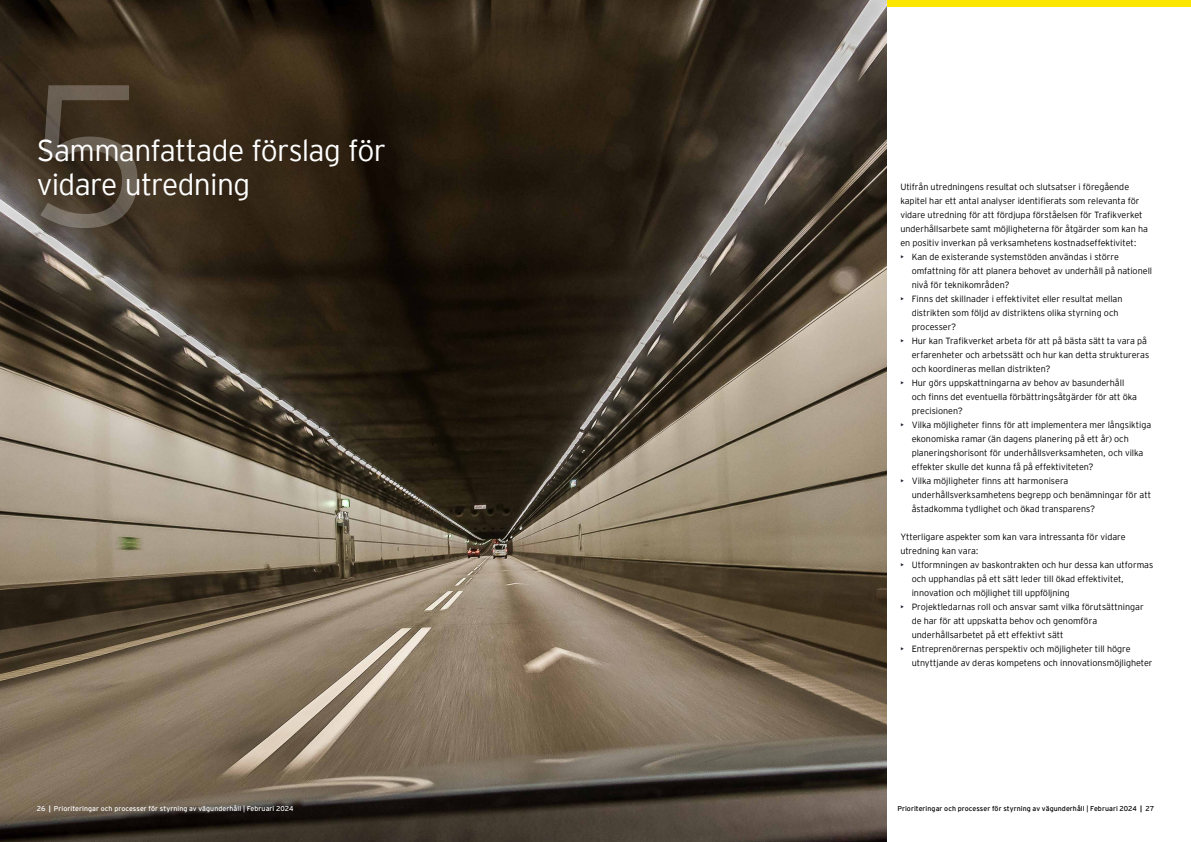
<style>
.page{position:relative;width:1191px;height:842px;background:#fff}
.page>*{position:absolute;margin:0;border:0;box-sizing:border-box;transform-origin:0 0}
.t1{font:300 200.7px "EY Interstate";color:#fff}
.t2{font:300 30px/34px "EY Interstate";letter-spacing:-.025em;color:#fff}
.t3{font:300 9px/14px "EY Interstate";color:#000}
.t4{font:7px "EY Interstate";letter-spacing:.01em;color:#000}
.t5{font:7px "EY Interstate";letter-spacing:.01em;color:#fff}
.s1{font-weight:700}
.s2{color:#181d29}
</style>
<div class="page">
<div style="left:0;top:0;width:1191px;height:6px;background:#ffe600"></div>
<img style="left:0;top:0;width:886px;height:842px">
<h1 class="t1" style="left:26px;top:12px;width:126px">5</h1>
<h2 class="t2" style="left:37px;top:132px;width:351px">Sammanfattade förslag för vidare utredning</h2>
<p class="t5" style="left:37px;top:803px;width:258px">26 <span class="s1">|</span> Prioriteringar och processer för styrning av vägunderhåll | Februari 2024</p>
<p class="t3" style="left:900px;top:179px;width:249px">Utifrån utredningens resultat och slutsatser i föregående kapitel har ett antal analyser identifierats som relevanta för vidare utredning för att fördjupa förståelsen för Trafikverket underhållsarbete samt möjligheterna för åtgärder som kan ha en positiv inverkan på verksamhetens kostnadseffektivitet:</p>
<p class="t3" style="left:911px;top:249px;width:242px;text-indent:-11px"><span class="s2">•</span> Kan de existerande systemstöden användas i större omfattning för att planera behovet av underhåll på nationell nivå för teknikområden?</p>
<p class="t3" style="left:911px;top:291px;width:212px;text-indent:-11px"><span class="s2">•</span> Finns det skillnader i effektivitet eller resultat mellan distrikten som följd av distriktens olika styrning och processer?</p>
<p class="t3" style="left:911px;top:333px;width:239px;text-indent:-11px"><span class="s2">•</span> Hur kan Trafikverket arbeta för att på bästa sätt ta vara på erfarenheter och arbetssätt och hur kan detta struktureras och koordineras mellan distrikten?</p>
<p class="t3" style="left:911px;top:375px;width:227px;text-indent:-11px"><span class="s2">•</span> Hur görs uppskattningarna av behov av basunderhåll och finns det eventuella förbättringsåtgärder för att öka precisionen?</p>
<p class="t3" style="left:911px;top:417px;width:241px;text-indent:-11px"><span class="s2">•</span> Vilka möjligheter finns för att implementera mer långsiktiga ekonomiska ramar (än dagens planering på ett år) och planeringshorisont för underhållsverksamheten, och vilka effekter skulle det kunna få på effektiviteten?</p>
<p class="t3" style="left:911px;top:473px;width:241px;text-indent:-11px"><span class="s2">•</span> Vilka möjligheter finns att harmonisera underhållsverksamhetens begrepp och benämningar för att åstadkomma tydlighet och ökad transparens?</p>
<p class="t3" style="left:900px;top:529px;width:227px">Ytterligare aspekter som kan vara intressanta för vidare utredning kan vara:</p>
<p class="t3" style="left:911px;top:557px;width:243px;text-indent:-11px"><span class="s2">•</span> Utformningen av baskontrakten och hur dessa kan utformas och upphandlas på ett sätt leder till ökad effektivitet, innovation och möjlighet till uppföljning</p>
<p class="t3" style="left:911px;top:599px;width:233px;text-indent:-11px"><span class="s2">•</span> Projektledarnas roll och ansvar samt vilka förutsättningar de har för att uppskatta behov och genomföra underhållsarbetet på ett effektivt sätt</p>
<p class="t3" style="left:911px;top:641px;width:242px;text-indent:-11px"><span class="s2">•</span> Entreprenörernas perspektiv och möjligheter till högre utnyttjande av deras kompetens och innovationsmöjligheter</p>
<p class="t4" style="left:897px;top:803px;width:258px">Prioriteringar och processer för styrning av vägunderhåll | Februari 2024 <span class="s1">|</span> 27</p>
</div>
